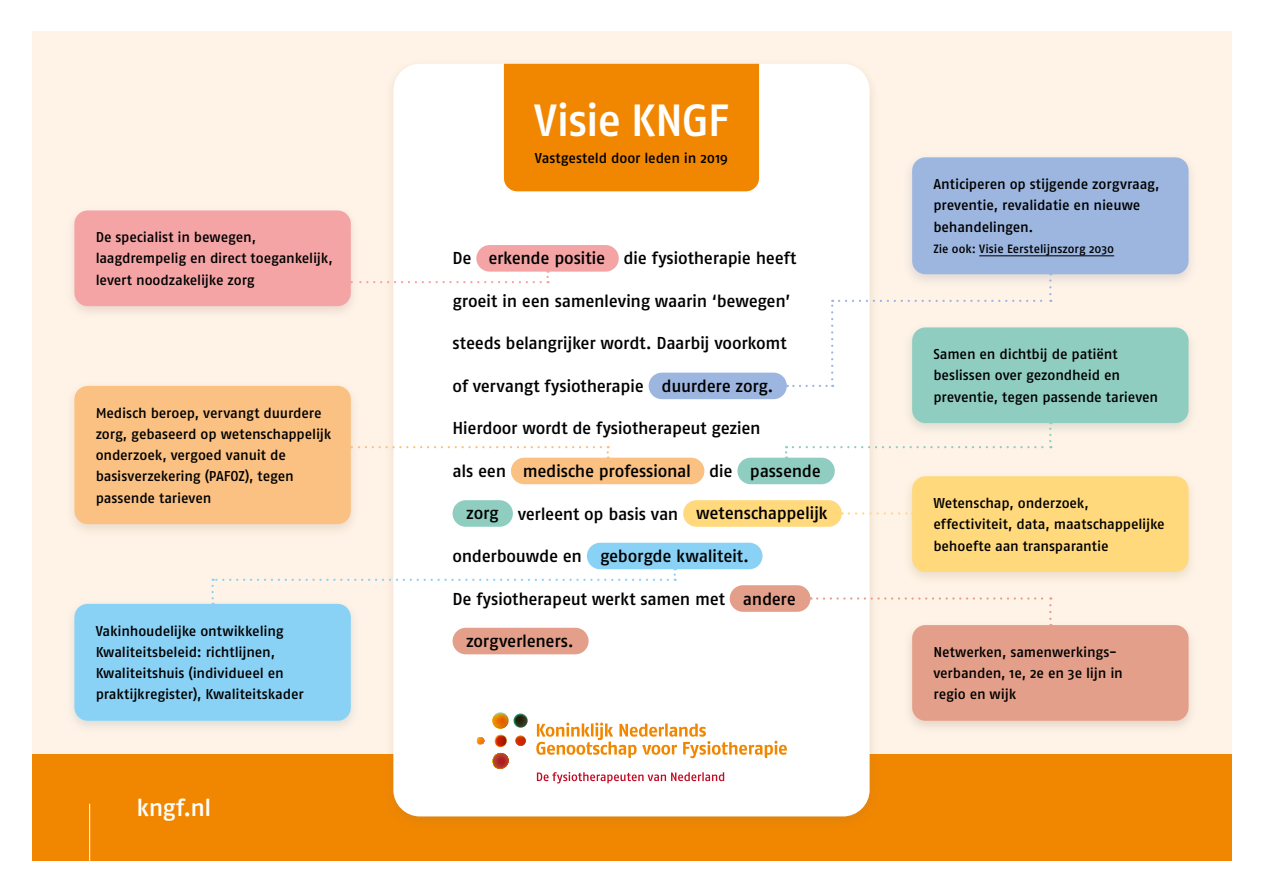
<style>
.page{position:relative;width:1263px;height:893px;background:#fff}
.page>*{position:absolute;margin:0;border:0;box-sizing:border-box;transform-origin:0 0}
.t1{font:500 45px "Fago No";letter-spacing:-.03em;color:#fff}
.t2{font:500 24px "Fago No";letter-spacing:-.02em;color:#fff}
.t3{font:500 17.25px "Fago No";letter-spacing:-.02em;color:#000}
.t4{font:500 14.25px/21.3px "Fago No";letter-spacing:-.01em;color:#000}
.t5{font:500 12px "Fago No";color:#000}
</style>
<div class="page">
<div style="left:32px;top:32px;width:1199px;height:829px;background:#fff3e7"></div>
<div style="left:32px;top:755px;width:1199px;height:106px;background:#f18700"></div>
<div style="left:383px;top:58px;width:496px;height:772px;background:#977751;opacity:.2"></div>
<div style="left:393px;top:64px;width:477px;height:752px;background:#fff;border-radius:27px"></div>
<div style="left:65px;top:205px;width:296px;height:115px;background:#956767;opacity:.2"></div>
<div style="left:74px;top:210px;width:277px;height:96px;background:#f4a4a5;border-radius:13px"></div>
<div style="left:65px;top:380px;width:296px;height:158px;background:#977751;opacity:.2"></div>
<div style="left:74px;top:386px;width:277px;height:138px;background:#fac182;border-radius:13px"></div>
<div style="left:65px;top:598px;width:296px;height:136px;background:#558296;opacity:.2"></div>
<div style="left:74px;top:604px;width:277px;height:117px;background:#89d2f6;border-radius:13px"></div>
<div style="left:902px;top:152px;width:296px;height:136px;background:#61728a;opacity:.2"></div>
<div style="left:912px;top:157px;width:276px;height:117px;background:#9db6e0;border-radius:13px"></div>
<hr style="left:979px;top:256px;width:135px;height:1px;background:#000">
<div style="left:476px;top:245px;width:143px;height:27px;background:#f4a4a5;border-radius:13px"></div>
<div style="left:649px;top:373px;width:138px;height:26px;background:#9db6e0;border-radius:13px"></div>
<div style="left:511px;top:458px;width:193px;height:26px;background:#fac182;border-radius:13px"></div>
<div style="left:737px;top:458px;width:98px;height:26px;background:#90cdc1;border-radius:13px"></div>
<div style="left:452px;top:500px;width:61px;height:27px;background:#90cdc1;border-radius:13px"></div>
<div style="left:683px;top:500px;width:159px;height:27px;background:#ffd97c;border-radius:13px"></div>
<div style="left:587px;top:543px;width:175px;height:26px;background:#89d2f6;border-radius:13px"></div>
<div style="left:730px;top:585px;width:80px;height:27px;background:#e39f89;border-radius:13px"></div>
<div style="left:452px;top:628px;width:137px;height:26px;background:#e39f89;border-radius:13px"></div>
<svg style="left:547px;top:772px;width:177px;height:11px"></svg>
<img style="left:476px;top:734px;width:71px;height:48px">
<svg style="left:515px;top:735px;width:11px;height:11px"></svg>
<svg style="left:516px;top:737px;width:10px;height:9px"></svg>
<svg style="left:492px;top:712px;width:36px;height:17px"></svg>
<svg style="left:477px;top:737px;width:7px;height:7px"></svg>
<svg style="left:493px;top:735px;width:15px;height:34px"></svg>
<svg style="left:536px;top:723px;width:251px;height:35px"></svg>
<hr style="left:89px;top:804px;width:1px;height:70px;background:#fff">
<svg style="left:351px;top:446px;width:258px;height:13px"></svg>
<svg style="left:674px;top:569px;width:2px;height:12px"></svg>
<svg style="left:211px;top:579px;width:457px;height:26px"></svg>
<div style="left:902px;top:322px;width:296px;height:115px;background:#587f78;opacity:.2"></div>
<div style="left:912px;top:327px;width:276px;height:96px;background:#90cdc1;border-radius:13px"></div>
<div style="left:902px;top:471px;width:296px;height:115px;background:#9a864e;opacity:.2"></div>
<div style="left:912px;top:476px;width:276px;height:96px;background:#ffd97c;border-radius:13px"></div>
<div style="left:902px;top:620px;width:296px;height:115px;background:#825c4f;opacity:.2"></div>
<div style="left:912px;top:625px;width:276px;height:96px;background:#e39f89;border-radius:13px"></div>
<svg style="left:785px;top:446px;width:2px;height:12px"></svg>
<svg style="left:793px;top:422px;width:258px;height:26px"></svg>
<svg style="left:849px;top:512px;width:63px;height:3px"></svg>
<svg style="left:787px;top:385px;width:46px;height:2px"></svg>
<svg style="left:831px;top:300px;width:2px;height:79px"></svg>
<svg style="left:839px;top:300px;width:212px;height:2px"></svg>
<svg style="left:1049px;top:274px;width:2px;height:20px"></svg>
<svg style="left:817px;top:597px;width:234px;height:29px"></svg>
<div style="left:504px;top:64px;width:255px;height:127px;background:#f18700"></div>
<svg style="left:351px;top:270px;width:198px;height:13px"></svg>
<p class="t4" style="left:96px;top:226px;width:239px">De specialist in bewegen, laagdrempelig en direct toegankelijk, levert noodzakelijke zorg</p>
<p class="t4" style="left:96px;top:402px;width:237px">Medisch beroep, vervangt duurdere zorg, gebaseerd op wetenschappelijk onderzoek, vergoed vanuit de basisverzekering (PAFOZ), tegen passende tarieven</p>
<p class="t4" style="left:96px;top:620px;width:209px">Vakinhoudelijke ontwikkeling Kwaliteitsbeleid: richtlijnen, Kwaliteitshuis (individueel en praktijkregister), Kwaliteitskader</p>
<h2 class="t2" style="left:136px;top:794px;width:76px">kngf.nl</h2>
<h1 class="t1" style="left:534px;top:94px;width:196px">Visie KNGF</h1>
<p class="t4" style="left:535px;top:147px;width:195px">Vastgesteld door leden in 2019</p>
<p class="t3" style="left:452px;top:248px;width:345px">De erkende positie die fysiotherapie heeft</p>
<p class="t3" style="left:452px;top:291px;width:340px">groeit in een samenleving waarin ‘bewegen’</p>
<p class="t3" style="left:452px;top:333px;width:336px">steeds belangrijker wordt. Daarbij voorkomt</p>
<p class="t3" style="left:452px;top:376px;width:323px">of vervangt fysiotherapie duurdere zorg.</p>
<p class="t3" style="left:452px;top:418px;width:310px">Hierdoor wordt de fysiotherapeut gezien</p>
<p class="t3" style="left:452px;top:461px;width:370px">als een medische professional die passende</p>
<p class="t3" style="left:466px;top:503px;width:363px">zorg verleent op basis van wetenschappelijk</p>
<p class="t3" style="left:452px;top:546px;width:298px">onderbouwde en geborgde kwaliteit.</p>
<p class="t3" style="left:452px;top:589px;width:345px">De fysiotherapeut werkt samen met andere</p>
<p class="t3" style="left:466px;top:631px;width:109px">zorgverleners.</p>
<p class="t4" style="left:933px;top:173px;width:228px">Anticiperen op stijgende zorgvraag, preventie, revalidatie en nieuwe behandelingen.</p>
<p class="t5" style="left:933px;top:242px;width:182px">Zie ook: Visie Eerstelijnszorg 2030</p>
<p class="t4" style="left:933px;top:343px;width:226px">Samen en dichtbij de patiënt beslissen over gezondheid en preventie, tegen passende tarieven</p>
<p class="t4" style="left:933px;top:492px;width:233px">Wetenschap, onderzoek, effectiviteit, data, maatschappelijke behoefte aan transparantie</p>
<p class="t4" style="left:933px;top:641px;width:191px">Netwerken, samenwerkings&shy;verbanden, 1e, 2e en 3e lijn in regio en wijk</p>
</div>
